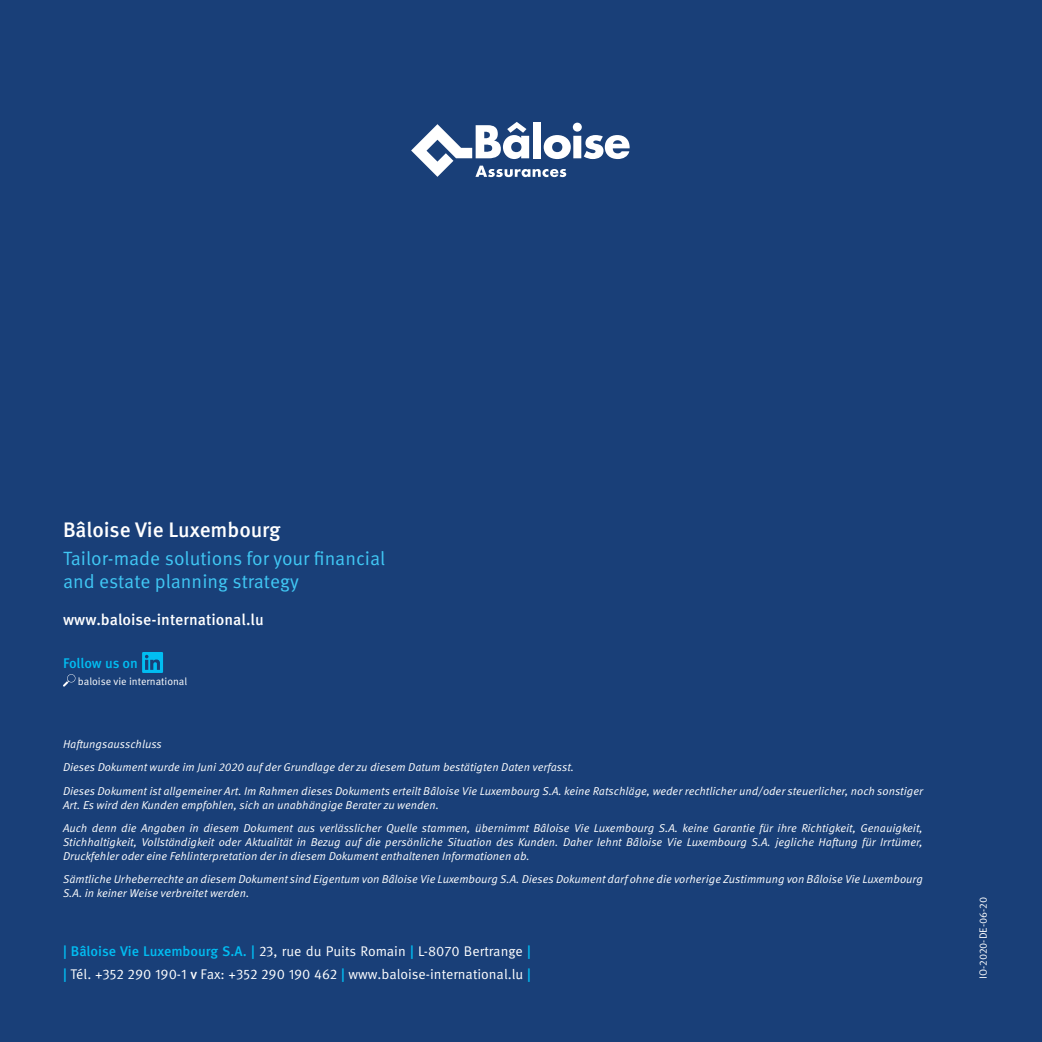
<style>
.page{position:relative;width:1042px;height:1042px;background:#193f78}
.page>*{position:absolute;margin:0;border:0;box-sizing:border-box;transform-origin:0 0}
.t1{font:500 21px "Meta Pro";letter-spacing:-.005em;color:#fff}
.t2{font:19.25px/23.1px "Meta Pro Norm";color:#40c7f4}
.t3{font:500 15.75px "Meta Pro";letter-spacing:.005em;color:#fff}
.t4{font:14px "Meta Pro Norm";color:#fff}
.t5{font:500 14px "Meta Pro";letter-spacing:-.005em;color:#01bdf2}
.t6{font:11.38px/13.7px "Meta Pro Norm Ita";color:#fff}
.t7{font:10.5px "Meta Pro Norm";color:#fff}
.s1{font-family:"Meta Pro";font-weight:500;color:#01bdf2}
.s2{font-family:"Meta Pro";font-weight:500}
</style>
<div class="page">
<svg style="left:142px;top:652px;width:21px;height:21px"></svg>
<svg style="left:63px;top:674px;width:12px;height:13px"></svg>
<svg style="left:411px;top:122px;width:218px;height:55px"></svg>
<p class="t1" style="left:63px;top:513px;width:219px">Bâloise Vie Luxembourg</p>
<p class="t2" style="left:63px;top:545px;width:324px">Tailor-made solutions for your financial and estate planning strategy</p>
<p class="t3" style="left:63px;top:608px;width:202px">www.baloise-international.lu</p>
<p class="t5" style="left:63px;top:652px;width:76px">Follow us on</p>
<p class="t7" style="left:78px;top:673px;width:111px">baloise vie international</p>
<p class="t6" style="left:63px;top:736px;width:100px">Haftungsausschluss</p>
<p class="t6" style="left:63px;top:760px;width:513px">Dieses Dokument wurde im Juni 2020 auf der Grundlage der zu diesem Datum bestätigten Daten verfasst.</p>
<p class="t6" style="left:63px;top:783px;width:861px">Dieses Dokument ist allgemeiner Art. Im Rahmen dieses Dokuments erteilt Bâloise Vie Luxembourg S.A. keine Ratschläge, weder rechtlicher und/oder steuerlicher, noch sonstiger<br>Art. Es wird den Kunden empfohlen, sich an unabhängige Berater zu wenden.</p>
<p class="t6" style="left:63px;top:821px;width:861px;text-align:justify">Auch denn die Angaben in diesem Dokument aus verlässlicher Quelle stammen, übernimmt Bâloise Vie Luxembourg S.A. keine Garantie für ihre Richtigkeit, Genauigkeit, Stichhaltigkeit, Vollständigkeit oder Aktualität in Bezug auf die persönliche Situation des Kunden. Daher lehnt Bâloise Vie Luxembourg S.A. jegliche Haftung für Irrtümer, Druckfehler oder eine Fehlinterpretation der in diesem Dokument enthaltenen Informationen ab.</p>
<p class="t6" style="left:63px;top:871px;width:861px">Sämtliche Urheberrechte an diesem Dokument sind Eigentum von Bâloise Vie Luxembourg S.A. Dieses Dokument darf ohne die vorherige Zustimmung von Bâloise Vie Luxembourg<br>S.A. in keiner Weise verbreitet werden.</p>
<p class="t4" style="left:63px;top:941px;width:469px"><span class="s1">| Bâloise Vie Luxembourg S.A. |</span> 23, rue du Puits Romain <span class="s1">|</span> L-8070 Bertrange <span class="s1">|</span></p>
<p class="t4" style="left:63px;top:963px;width:469px"><span class="s1">|</span> Tél. +352 290 190-1 <span class="s2">v</span> Fax: +352 290 190 462 <span class="s1">|</span> www.baloise-international.lu <span class="s1">|</span></p>
<p class="t7" style="left:975px;top:979px;width:83px;rotate:-90deg">IO-2020-DE-06-20</p>
</div>
